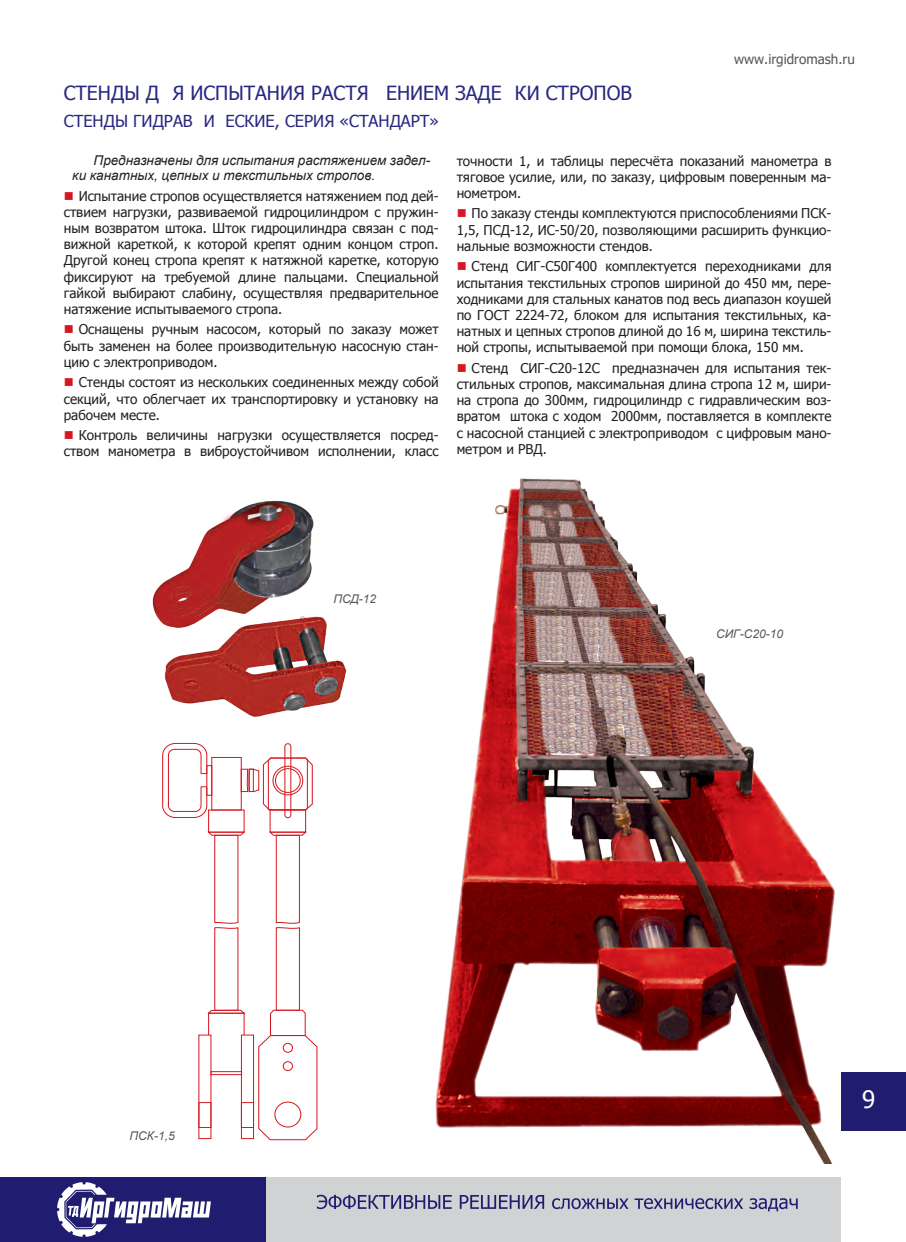
<style>
.page{position:relative;width:906px;height:1242px;background:#fff}
.page>*{position:absolute;margin:0;border:0;box-sizing:border-box;transform-origin:0 0}
.t1{font:24px "Tahoma";color:#fff}
.t2{font:19.5px "Tahoma";color:#292780}
.t3{font:16.5px "Tahoma";color:#292780}
.t4{font:13.5px/16.2px "Tahoma";color:#231f20;text-align:justify}
.t5{font:italic 13.5px/15px "Arial";color:#231f20}
.t6{font:13.5px "Tahoma";color:#57585a}
.t7{font:italic 12px "Arial";color:#57585a}
.s1{color:#58595b}
</style>
<div class="page">
<div style="left:841px;top:1072px;width:65px;height:59px;background:#201c70"></div>
<div style="left:266px;top:1177px;width:575px;height:65px;background:#d1d2d4"></div>
<svg style="left:317px;top:1194px;width:480px;height:17px"></svg>
<div style="left:0;top:1177px;width:266px;height:65px;background:#201c70"></div>
<img style="left:435px;top:478px;width:400px;height:685px">
<img style="left:152px;top:500px;width:195px;height:217px">
<div style="left:206px;top:765px;width:6px;height:30px;border:1px solid #d7171f"></div>
<div style="left:208px;top:809px;width:36px;height:23px;border:1px solid #d7171f"></div>
<svg style="left:207px;top:831px;width:39px;height:183px"></svg>
<div style="left:211px;top:1071px;width:31px;height:4px;border:1px solid #d7171f"></div>
<div style="left:199px;top:1102px;width:12px;height:25px;border:1px solid #d7171f"></div>
<div style="left:241px;top:1034px;width:13px;height:105px;border:1px solid #d7171f"></div>
<div style="left:241px;top:1102px;width:13px;height:25px;border:1px solid #d7171f"></div>
<div style="left:168px;top:749px;width:33px;height:62px;border:1px solid #d7171f;border-radius:6px"></div>
<div style="left:162px;top:743px;width:45px;height:75px;border:1px solid #d7171f;border-radius:12px"></div>
<div style="left:270px;top:809px;width:36px;height:23px;border:1px solid #d7171f"></div>
<svg style="left:258px;top:831px;width:59px;height:309px"></svg>
<svg style="left:241px;top:757px;width:72px;height:53px"></svg>
<div style="left:284px;top:743px;width:7px;height:75px;border:1px solid #d7171f;border-radius:3px"></div>
<div style="left:273px;top:766px;width:30px;height:29px;border:1px solid #d7171f;border-radius:50%"></div>
<div style="left:275px;top:768px;width:25px;height:24px;border:1px solid #d7171f;border-radius:50%"></div>
<div style="left:283px;top:1043px;width:10px;height:9px;border:1px solid #d7171f;border-radius:50%"></div>
<div style="left:283px;top:1061px;width:10px;height:10px;border:1px solid #d7171f;border-radius:50%"></div>
<div style="left:275px;top:1101px;width:26px;height:26px;border:1px solid #d7171f;border-radius:50%"></div>
<img style="left:58px;top:1182px;width:153px;height:55px">
<p class="t6" style="left:734px;top:50px;width:122px">www.irgidromash.<span class="s1">ru</span></p>
<h2 class="t2" style="left:64px;top:80px;width:26px">Стенды</h2>
<h2 class="t2" style="left:146px;top:80px;width:58px">д яиспытания</h2>
<h2 class="t2" style="left:311px;top:80px;width:12px">растя</h2>
<h2 class="t2" style="left:386px;top:80px;width:14px">ением</h2>
<h2 class="t2" style="left:455px;top:80px;width:13px">заде</h2>
<h2 class="t2" style="left:515px;top:80px;width:45px">ки стропов</h2>
<p class="t3" style="left:64px;top:110px;width:22px">Стенды</p>
<p class="t3" style="left:133px;top:110px;width:11px">гидрав</p>
<p class="t3" style="left:204px;top:110px;width:33px">и еские</p>
<p class="t3" style="left:275px;top:110px;width:21px">, серия</p>
<p class="t3" style="left:340px;top:110px;width:101px">«СТАНДАРТ»</p>
<p class="t5" style="left:72px;top:153px;width:359px;text-indent:21px">Предназначены для испытания растяжением задел&shy;ки канатных, цепных и текстильных стропов.</p>
<p class="t4" style="left:64px;top:187px;width:376px;text-indent:15px">Испытание стропов осуществляется натяжением под дей&shy;ствием нагрузки, развиваемой гидроцилиндром с пружин&shy;ным возвратом штока. Шток гидроцилиндра связан с под&shy;вижной кареткой, к которой крепят одним концом строп.<br>Другой конец стропа крепят к натяжной каретке, которую фиксируют на требуемой длине пальцами. Специальной гайкой выбирают слабину, осуществляя предварительное натяжение испытываемого стропа.</p>
<p class="t4" style="left:64px;top:321px;width:376px;text-indent:15px">Оснащены ручным насосом, который по заказу может быть заменен на более производительную насосную стан&shy;цию с электроприводом.</p>
<p class="t4" style="left:64px;top:374px;width:376px;text-indent:15px">Стенды состоят из нескольких соединенных между собой секций, что облегчает их транспортировку и установку на рабочем месте.</p>
<p class="t4" style="left:64px;top:426px;width:376px;text-align:right">Контроль величины нагрузки осуществляется посред&shy;ством манометра в виброустойчивом исполнении, класс</p>
<p class="t4" style="left:457px;top:152px;width:376px">точности 1, и таблицы пересчёта показаний манометра в тяговое усилие, или, по заказу, цифровым поверенным ма&shy;нометром.</p>
<p class="t4" style="left:457px;top:205px;width:376px;text-indent:15px">По заказу стенды комплектуются приспособлениями ПСК-1,5, ПСД-12, ИС-50/20, позволяющими расширить функцио&shy;нальные возможности стендов.</p>
<p class="t4" style="left:457px;top:258px;width:376px;text-indent:15px">Стенд СИГ-С50Г400 комплектуется переходниками для испытания текстильных стропов шириной до 450 мм, пере&shy;ходниками для стальных канатов под весь диапазон коушей по ГОСТ 2224-72, блоком для испытания текстильных, ка&shy;натных и цепных стропов длиной до 16 м, ширина текстиль&shy;ной стропы, испытываемой при помощи блока, 150 мм.</p>
<p class="t4" style="left:457px;top:359px;width:376px;text-indent:15px">Стенд СИГ-С20-12С предназначен для испытания тек&shy;стильных стропов, максимальная длина стропа 12 м, шири&shy;на стропа до 300мм, гидроцилиндр с гидравлическим воз&shy;вратом штока с ходом 2000мм, поставляется в комплекте с насосной станцией с электроприводом с цифровым мано&shy;метром и РВД.</p>
<p class="t7" style="left:333px;top:590px;width:44px">ПСД-12</p>
<p class="t7" style="left:716px;top:626px;width:69px">СИГ-С20-10</p>
<p class="t7" style="left:130px;top:1127px;width:47px">ПСК-1,5</p>
<h1 class="t1" style="left:862px;top:1083px;width:15px">9</h1>
</div>
